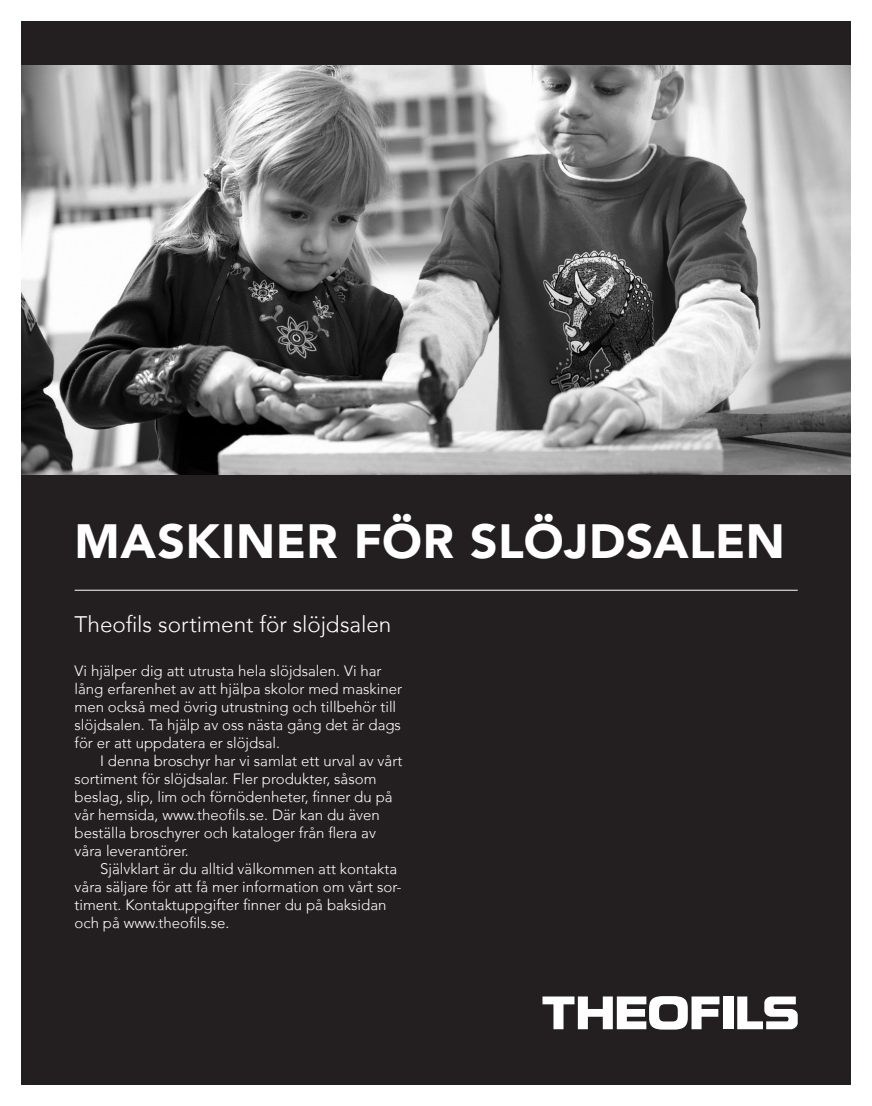
<style>
.page{position:relative;width:872px;height:1106px;background:#fff}
.page>*{position:absolute;margin:0;border:0;box-sizing:border-box;transform-origin:0 0}
.t1{font:900 48px "Avenir";letter-spacing:.01em;color:#fff}
.t2{font:300 22.5px "Avenir";color:#fff}
.t3{font:300 15px/18px "Avenir";color:#fff}
</style>
<div class="page">
<div style="left:21px;top:21px;width:829px;height:1063px;background:#231f20"></div>
<svg style="left:542px;top:996px;width:177px;height:33px"></svg>
<div style="left:723px;top:996px;width:10px;height:33px;background:#fff"></div>
<svg style="left:737px;top:996px;width:60px;height:33px"></svg>
<hr style="left:75px;top:590px;width:722px;height:1px;background:#fff">
<img style="left:21px;top:66px;width:829px;height:408px">
<h1 class="t1" style="left:75px;top:512px;width:712px">MASKINER FÖR SLÖJDSALEN</h1>
<h2 class="t2" style="left:75px;top:610px;width:318px">Theofils sortiment för slöjdsalen</h2>
<p class="t3" style="left:75px;top:662px;width:329px">Vi hjälper dig att utrusta hela slöjdsalen. Vi har lång erfarenhet av att hjälpa skolor med maskiner men också med övrig utrustning och tillbehör till slöjdsalen. Ta hjälp av oss nästa gång det är dags för er att uppdatera er slöjdsal.</p>
<p class="t3" style="left:75px;top:752px;width:329px;text-indent:26px">I denna broschyr har vi samlat ett urval av vårt sortiment för slöjdsalar. Fler produkter, såsom beslag, slip, lim och förnödenheter, finner du på vår hemsida, www.theofils.se. Där kan du även beställa broschyrer och kataloger från flera av våra leverantörer.</p>
<p class="t3" style="left:75px;top:860px;width:328px;text-indent:26px">Självklart är du alltid välkommen att kontakta våra säljare för att få mer information om vårt sor&shy;timent. Kontaktuppgifter finner du på baksidan och på www.theofils.se.</p>
</div>
